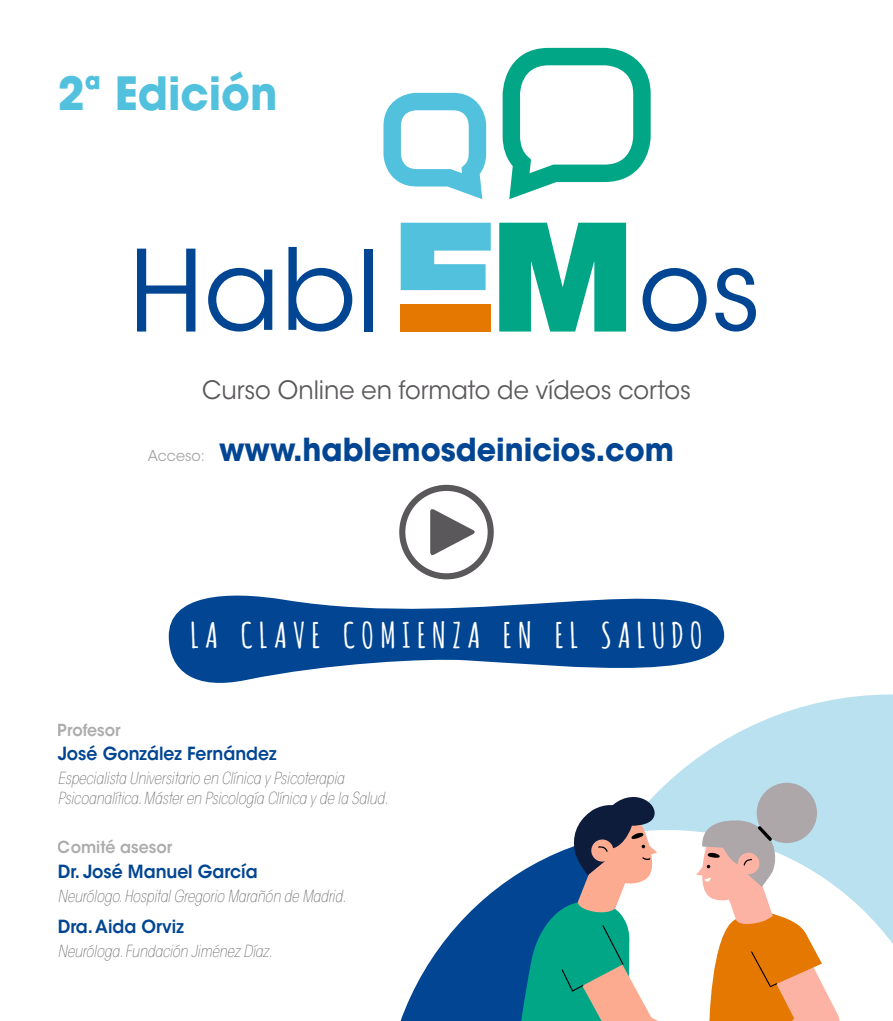
<style>
.page{position:relative;width:893px;height:1021px;background:#fff}
.page>*{position:absolute;margin:0;border:0;box-sizing:border-box;transform-origin:0 0}
.t1{font:700 45.45px "ITC Avant Garde Std";color:#52c1dd;scale:.95 1}
.t2{font:700 34.5px "Amatic SC";letter-spacing:.15em;color:#fff;scale:1.11 1}
.t3{font:700 31.5px "ITC Avant Garde Std";color:#014593;scale:.96 1}
.t4{font:25.2px "ITC Avant Garde Std";color:#5b585b;scale:.96 1}
.t5{font:600 18px "ITC Avant Garde Std";color:#014593;scale:.96 1}
.t6{font:italic 200 condensed 16.5px/19.8px "ITC Avant Garde Std";color:#5b585b;scale:.96 1}
.t7{font:600 16.5px "ITC Avant Garde Std";color:#5b585b;scale:.96 1}
.t8{font:15px "ITC Avant Garde Std";color:#5b585b;scale:.96 1}
</style>
<div class="page">
<svg style="left:401px;top:874px;width:116px;height:146px;fill:#014593"></svg>
<svg style="left:666px;top:694px;width:227px;height:136px;fill:#b9e1f0"></svg>
<svg style="left:842px;top:830px;width:51px;height:114px;fill:#b9e1f0"></svg>
<svg style="left:168px;top:565px;width:557px;height:118px;fill:#014593"></svg>
<svg style="left:503px;top:48px;width:148px;height:151px"></svg>
<svg style="left:383px;top:93px;width:103px;height:106px"></svg>
<svg style="left:137px;top:248px;width:58px;height:83px"></svg>
<svg style="left:208px;top:268px;width:64px;height:63px"></svg>
<svg style="left:288px;top:247px;width:64px;height:84px"></svg>
<div style="left:365px;top:248px;width:8px;height:83px;background:#014593"></div>
<svg style="left:643px;top:268px;width:64px;height:63px"></svg>
<svg style="left:715px;top:268px;width:41px;height:63px"></svg>
<svg style="left:401px;top:223px;width:90px;height:67px;background:#6ccae2"></svg>
<svg style="left:499px;top:223px;width:127px;height:108px"></svg>
<div style="left:401px;top:304px;width:90px;height:27px;background:#e47800"></div>
<div style="left:399px;top:485px;width:95px;height:94px;border:6px solid #5b585b;border-radius:50%"></div>
<svg style="left:430px;top:509px;width:45px;height:47px"></svg>
<svg style="left:517px;top:784px;width:325px;height:236px"></svg>
<h1 class="t1" style="left:58px;top:64px;width:233px">2ª Edición</h1>
<h3 class="t4" style="left:202px;top:374px;width:511px">Curso Online en formato de vídeos cortos</h3>
<h3 class="t3" style="left:219px;top:428px;width:475px">www.hablemosdeinicios.com</h3>
<p class="t8" style="left:148px;top:446px;width:61px">Acceso:</p>
<p class="t7" style="left:58px;top:719px;width:67px">Profesor</p>
<h2 class="t2" style="left:190px;top:611px;width:464px">LA CLAVE COMIENZA EN EL SALUDO</h2>
<p class="t5" style="left:58px;top:742px;width:229px">José González Fernández</p>
<p class="t6" style="left:58px;top:768px;width:346px">Especialista Universitario en Clínica y Psicoterapia<br>Psicoanalítica. Máster en Psicología Clínica y de la Salud.</p>
<p class="t7" style="left:58px;top:836px;width:121px">Comité asesor</p>
<p class="t5" style="left:58px;top:859px;width:210px">Dr. José Manuel García</p>
<p class="t6" style="left:58px;top:886px;width:302px">Neurólogo. Hospital Gregorio Marañón de Madrid.</p>
<p class="t5" style="left:58px;top:915px;width:133px">Dra. Aida Orviz</p>
<p class="t6" style="left:58px;top:941px;width:225px">Neuróloga. Fundación Jiménez Díaz.</p>
</div>
